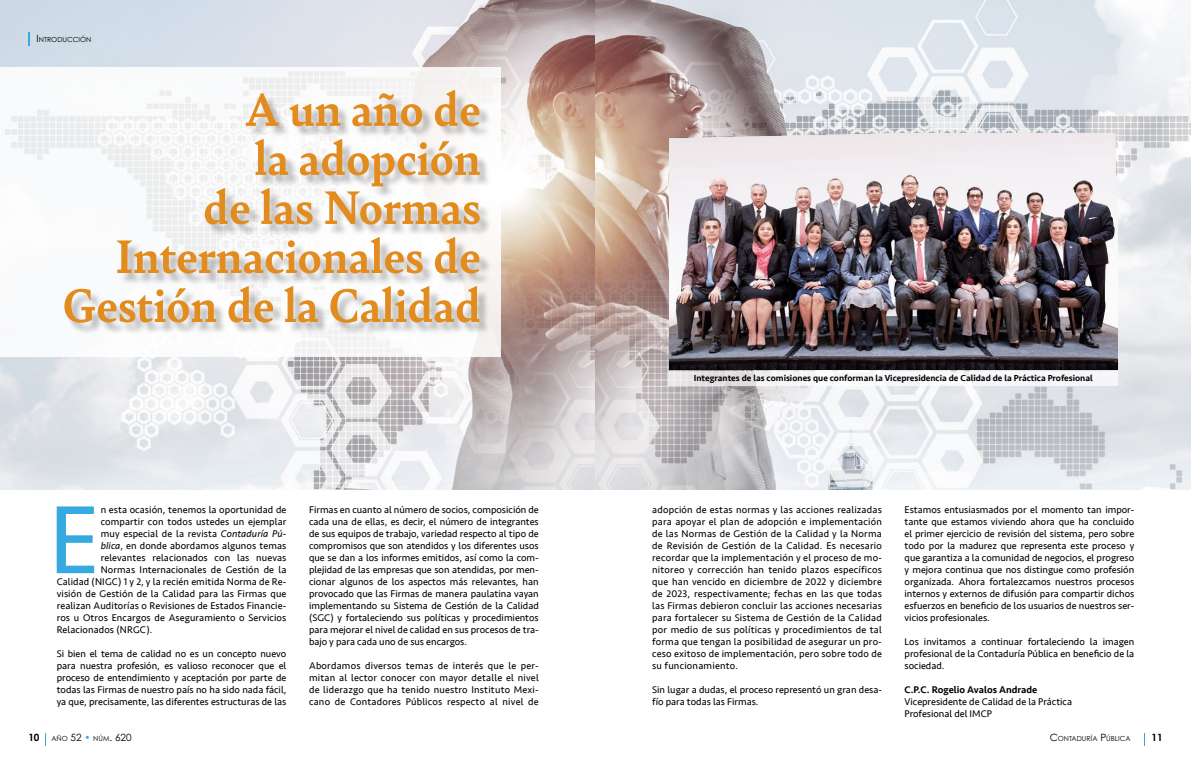
<style>
.page{position:relative;width:1191px;height:766px;background:#fff}
.page>*{position:absolute;margin:0;border:0;box-sizing:border-box;transform-origin:0 0}
.t1{font:100.1px "Seravek";color:#36a9e1}
.t2{font:700 50px/49px "Bely";color:#e28c1f;text-align:right}
.t3{font:10px/12px "Seravek";letter-spacing:.01em;color:#000;text-align:justify}
.t4{font:500 10px "Seravek";color:#000}
.t5{font:700 10px "Century Gothic Pro";color:#000}
.t6{font:500 9px "Seravek";color:#000}
.t7{font:7px "Century Gothic Pro";color:#000}
.s1{font-size:10px}
.s2{font-style:italic}
.s3{font-weight:700;font-size:10px}
.s4{font-size:10px;color:#36a9e1}
</style>
<div class="page">
<svg style="left:1144px;top:733px;width:1px;height:12px"></svg>
<svg style="left:45px;top:733px;width:1px;height:12px"></svg>
<img style="left:0;top:0;width:595px;height:489px">
<div style="left:0;top:67px;width:500px;height:290px;background:#fff"></div>
<div style="left:65px;top:92px;width:427px;height:243px;background:#000;opacity:.26"></div>
<svg style="left:28px;top:32px;width:1px;height:14px"></svg>
<svg style="left:595px;top:0;width:596px;height:489px"></svg>
<img style="left:669px;top:133px;width:448px;height:236px">
<svg style="left:668px;top:371px;width:450px;height:15px;fill:#f5f6f8"></svg>
<p class="t7" style="left:37px;top:35px;width:56px"><span class="s1">I</span> NTRODUCCIÓN</p>
<h2 class="t2" style="left:62px;top:82px;width:420px">A un año de<br>la adopción<br>de las Normas<br>Internacionales de<br>Gestión de la Calidad</h2>
<h1 class="t1" style="left:49px;top:462px;width:53px">E</h1>
<p class="t3" style="left:101px;top:503px;width:187px">n esta ocasión, tenemos la oportunidad de</p>
<p class="t3" style="left:101px;top:515px;width:187px">compartir con todos ustedes un ejemplar</p>
<p class="t3" style="left:101px;top:527px;width:187px">muy especial de la revista <span class="s2">Contaduría Pú-</span></p>
<p class="t3" style="left:101px;top:539px;width:187px"><span class="s2">blica</span>, en donde abordamos algunos temas</p>
<p class="t3" style="left:101px;top:551px;width:187px">relevantes relacionados con las nuevas</p>
<p class="t3" style="left:101px;top:563px;width:187px">Normas Internacionales de Gestión de la</p>
<p class="t3" style="left:57px;top:575px;width:231px">Calidad (NIGC) 1 y 2, y la recién emitida Norma de Re-</p>
<p class="t3" style="left:57px;top:587px;width:231px">visión de Gestión de la Calidad para las Firmas que</p>
<p class="t3" style="left:57px;top:599px;width:231px">realizan Auditorías o Revisiones de Estados Financie-</p>
<p class="t3" style="left:57px;top:611px;width:231px">ros u Otros Encargos de Aseguramiento o Servicios</p>
<p class="t3" style="left:57px;top:623px;width:97px">Relacionados (NRGC).</p>
<p class="t3" style="left:57px;top:647px;width:231px">Si bien el tema de calidad no es un concepto nuevo para nuestra profesión, es valioso reconocer que el proceso de entendimiento y aceptación por parte de todas las Firmas de nuestro país no ha sido nada fácil, ya que, precisamente, las diferentes estructuras de las</p>
<p class="t3" style="left:309px;top:503px;width:231px">Firmas en cuanto al número de socios, composición de cada una de ellas, es decir, el número de integrantes de sus equipos de trabajo, variedad respecto al tipo de compromisos que son atendidos y los diferentes usos que se dan a los informes emitidos, así como la com&shy;plejidad de las empresas que son atendidas, por men&shy;cionar algunos de los aspectos más relevantes, han provocado que las Firmas de manera paulatina vayan implementando su Sistema de Gestión de la Calidad (SGC) y fortaleciendo sus políticas y procedimientos para mejorar el nivel de calidad en sus procesos de tra&shy;bajo y para cada uno de sus encargos.</p>
<p class="t3" style="left:309px;top:659px;width:231px">Abordamos diversos temas de interés que le per&shy;mitan al lector conocer con mayor detalle el nivel de liderazgo que ha tenido nuestro Instituto Mexi&shy;cano de Contadores Públicos respecto al nivel de</p>
<p class="t6" style="left:694px;top:372px;width:400px">Integrantes de las comisiones que conforman la Vicepresidencia de Calidad de la Práctica Profesional</p>
<p class="t3" style="left:652px;top:503px;width:231px">adopción de estas normas y las acciones realizadas para apoyar el plan de adopción e implementación de las Normas de Gestión de la Calidad y la Norma de Revisión de Gestión de la Calidad. Es necesario recordar que la implementación y el proceso de mo&shy;nitoreo y corrección han tenido plazos específicos que han vencido en diciembre de 2022 y diciembre de 2023, respectivamente; fechas en las que todas las Firmas debieron concluir las acciones necesarias para fortalecer su Sistema de Gestión de la Calidad por medio de sus políticas y procedimientos de tal forma que tengan la posibilidad de asegurar un pro&shy;ceso exitoso de implementación, pero sobre todo de su funcionamiento.</p>
<p class="t3" style="left:652px;top:683px;width:231px">Sin lugar a dudas, el proceso representó un gran desa&shy;fío para todas las Firmas.</p>
<p class="t3" style="left:904px;top:503px;width:231px">Estamos entusiasmados por el momento tan impor&shy;tante que estamos viviendo ahora que ha concluido el primer ejercicio de revisión del sistema, pero sobre todo por la madurez que representa este proceso y que garantiza a la comunidad de negocios, el progreso y mejora continua que nos distingue como profesión organizada. Ahora fortalezcamos nuestros procesos internos y externos de difusión para compartir dichos esfuerzos en beneficio de los usuarios de nuestros ser&shy;vicios profesionales.</p>
<p class="t3" style="left:904px;top:635px;width:231px">Los invitamos a continuar fortaleciendo la imagen profesional de la Contaduría Pública en beneficio de la sociedad.</p>
<p class="t4" style="left:904px;top:683px;width:134px">C.P.C. Rogelio Avalos Andrade</p>
<p class="t3" style="left:904px;top:695px;width:169px">Vicepresidente de Calidad de la Práctica<br>Profesional del IMCP</p>
<p class="t7" style="left:28px;top:734px;width:105px"><span class="s3">10</span> AÑO <span class="s1">52</span> <span class="s4">•</span> NÚM<span class="s1">. 620</span></p>
<p class="t7" style="left:1049px;top:734px;width:82px"><span class="s1">C</span>ONTADURÍA <span class="s1">P</span>ÚBLICA</p>
<p class="t5" style="left:1151px;top:731px;width:13px">11</p>
</div>
